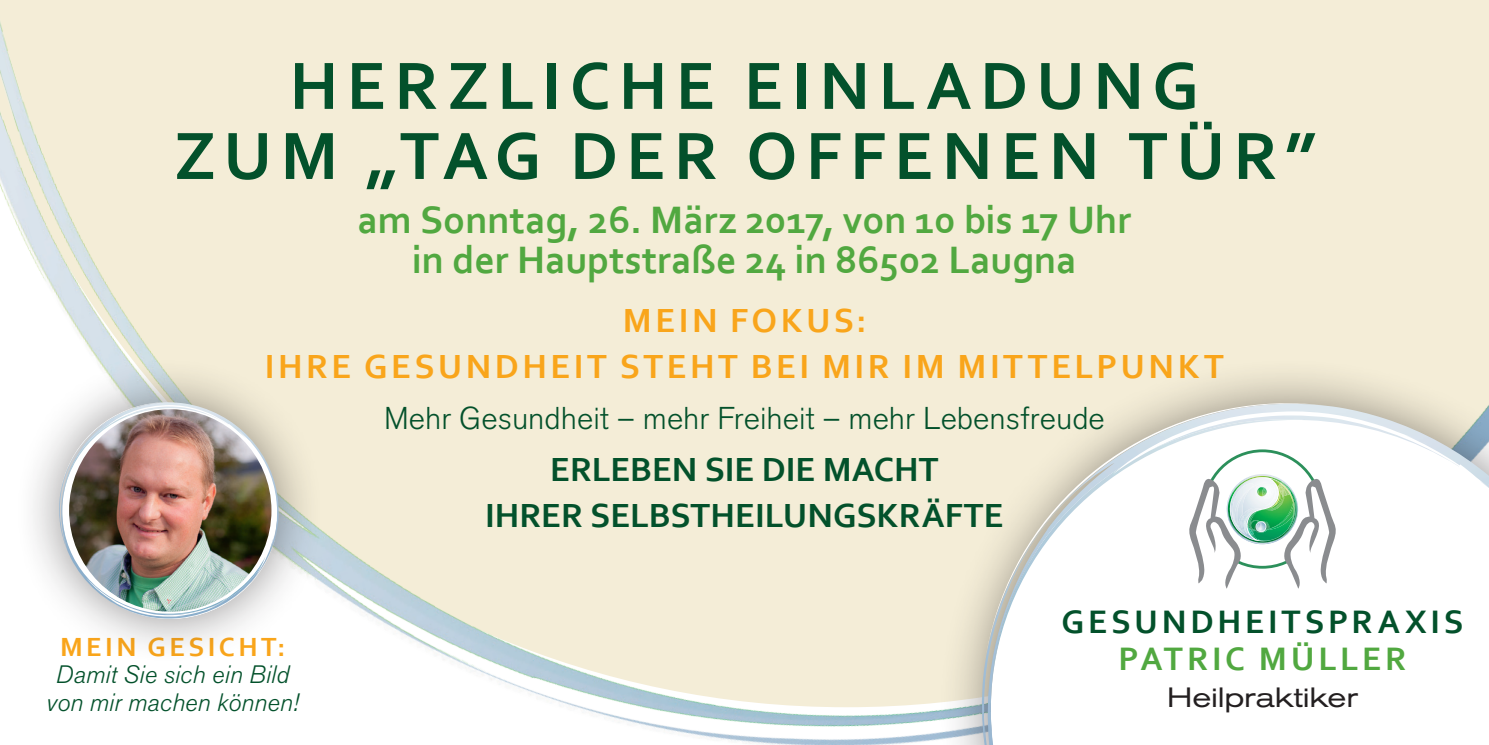
<style>
.page{position:relative;width:1489px;height:745px;background:#fff}
.page>*{position:absolute;margin:0;border:0;box-sizing:border-box;transform-origin:0 0}
.t1{font:700 70px/70px "Corbel";letter-spacing:.115em;color:#03512b}
.t2{font:700 40px/40px "Corbel";color:#51a840;text-align:center}
.t3{font:700 35px "Corbel";letter-spacing:.1em;color:#f9a51b}
.t4{font:700 35px/45px "Corbel";color:#03512b;text-align:center}
.t5{font:700 34px "Corbel";letter-spacing:.11em;color:#03512b}
.t6{font:700 34px "Corbel";letter-spacing:.105em;color:#51a840}
.t7{font:300 31.25px "Akzidenz Grotesk BQ";color:#03512b}
.t8{font:expanded 27.75px "Akzidenz Grotesk BQ";letter-spacing:-.01em;color:#231f20}
.t9{font:700 27.5px "Corbel";letter-spacing:.125em;color:#f9a51b}
.t10{font:italic 300 25px/27.5px "Akzidenz Grotesk BQ";letter-spacing:.005em;color:#03512b;text-align:center}
</style>
<div class="page">
<img style="left:0;top:0;width:1488px;height:744px">
<div style="left:935px;top:356px;width:553px;height:388px;background:#231f20;opacity:.49"></div>
<img style="left:981px;top:403px;width:507px;height:341px">
<img style="left:992px;top:419px;width:315px;height:263px">
<svg style="left:1188px;top:473px;width:148px;height:115px"></svg>
<img style="left:1232px;top:483px;width:21px;height:36px">
<div style="left:14px;top:356px;width:311px;height:309px;background:#231f20;opacity:.49"></div>
<img style="left:55px;top:402px;width:235px;height:216px">
<img style="left:63px;top:407px;width:202px;height:207px">
<img style="left:69px;top:409px;width:202px;height:202px;border-radius:101px">
<h1 class="t1" style="left:174px;top:49px;width:1026px;text-indent:115px">HERZLICHE EINLADUNG<br>ZU M „TAG DER</h1>
<h1 class="t1" style="left:746px;top:119px;width:198px">OFFENEN</h1>
<h1 class="t1" style="left:1127px;top:119px;width:190px">TÜR”</h1>
<p class="t2" style="left:357px;top:199px;width:775px">AM SONNTAG, 26. M ÄRZ 2017, VON 10 BIS 17 UHR<br>IN DER HAUPTSTRAßE 24 IN 86502 LAUGNA</p>
<p class="t3" style="left:623px;top:299px;width:24px">MEIN</p>
<p class="t3" style="left:730px;top:299px;width:138px">FOKUS:</p>
<p class="t3" style="left:265px;top:344px;width:38px">IHRE</p>
<p class="t3" style="left:364px;top:344px;width:52px">GESUNDHEIT</p>
<p class="t3" style="left:620px;top:344px;width:25px">STEHT</p>
<p class="t3" style="left:751px;top:344px;width:230px">BEI MIR IM MITTEL</p>
<p class="t3" style="left:1096px;top:344px;width:122px">PUN KT</p>
<p class="t7" style="left:384px;top:400px;width:722px">Mehr Gesundheit – mehr Freiheit – mehr Lebensfreude</p>
<p class="t4" style="left:485px;top:446px;width:520px">ERLEBEN SIE DIE MACHT<br>IHRER SELBSTHEILUNGSKRÄFTE</p>
<p class="t9" style="left:60px;top:629px;width:227px">M EIN GESICHT:</p>
<p class="t10" style="left:46px;top:660px;width:254px">Damit Sie sich ein Bild von mir machen können!</p>
<p class="t5" style="left:1061px;top:600px;width:403px">GESUNDHEITSPRAXIS</p>
<p class="t6" style="left:1118px;top:637px;width:289px">PATRIC MÜLLER</p>
<p class="t8" style="left:1166px;top:680px;width:192px">Heilpraktiker</p>
</div>
